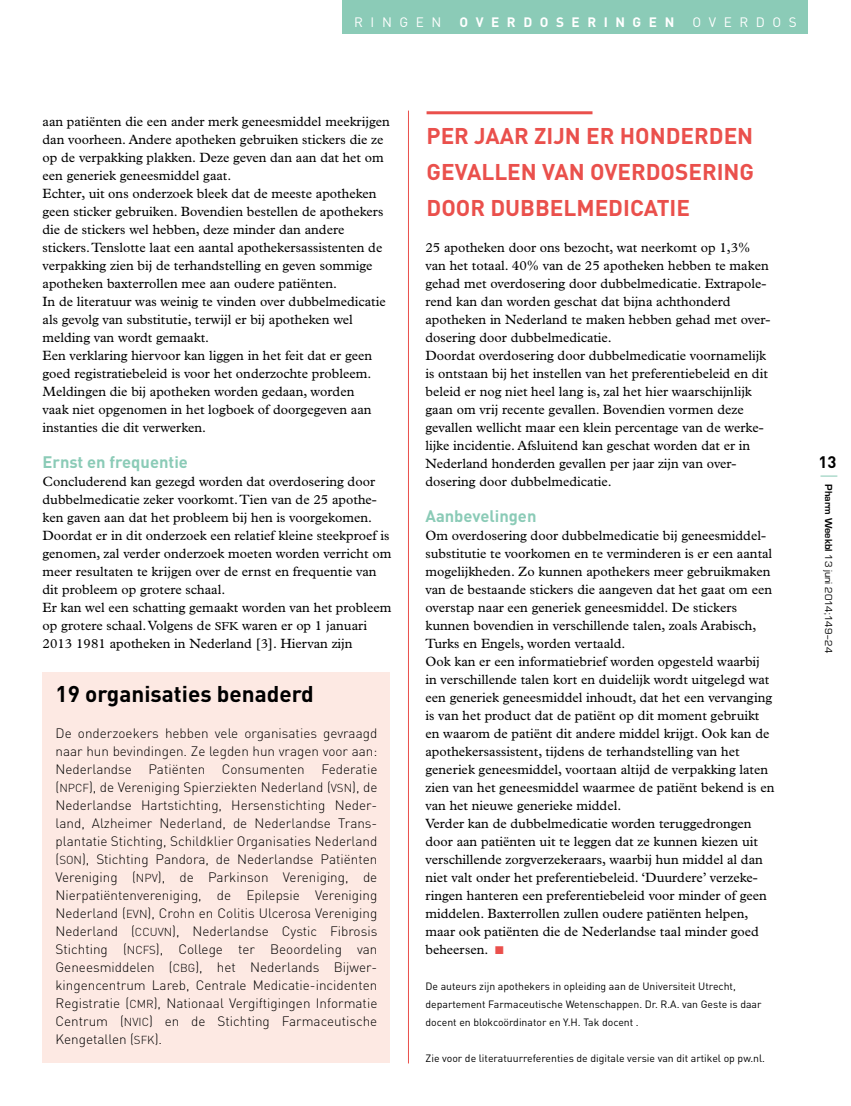
<style>
.page{position:relative;width:851px;height:1106px;background:#fff}
.page>*{position:absolute;margin:0;border:0;box-sizing:border-box;transform-origin:0 0}
.t1{font:700 22.5px/36px "DIN";color:#ea504c;text-align:justify}
.t2{font:700 22.5px "DIN";color:#000}
.t3{font:700 16.5px "DIN";color:#8bcbb7}
.t4{font:700 16.5px "DIN";color:#000}
.t5{font:13.5px/18px "Plantin Std";color:#000}
.t6{font:300 13.5px/18px "DIN";color:#000}
.t7{font:700 13.5px "DIN";letter-spacing:.56em;color:#fff}
.t8{font:13.5px "DIN";letter-spacing:.56em;color:#fff}
.t9{font:10.5px/18px "DIN";color:#000}
.t10{font:10.5px "Eurostile";color:#000}
.s1{font-family:"Plantin Std SC850";font-size:11.55px}
.s2{font-family:"DIN Light SC850";font-weight:400;font-size:11.55px}
.s3{color:#ea504c}
.s4{font-family:"DIN";font-weight:300;font-size:19.5px;color:#8bcbb7}
.s5{font-weight:700}
</style>
<div class="page">
<div style="left:342px;top:0;width:466px;height:34px;background:#8bcbb7"></div>
<hr style="left:408px;top:111px;width:1px;height:952px;background:#ea504c">
<hr style="left:426px;top:111px;width:166px;height:3px;background:#ea504c">
<div style="left:43px;top:672px;width:347px;height:390px;background:#fde9e3"></div>
<p class="t8" style="left:354px;top:14px;width:89px">RINGEN</p>
<p class="t7" style="left:459px;top:13px;width:216px">OVERDOSERINGEN</p>
<p class="t8" style="left:692px;top:14px;width:106px">OVERDOS</p>
<p class="t5" style="left:43px;top:113px;width:349px">aan patiënten die een ander merk geneesmiddel meekrijgen dan voorheen. Andere apotheken gebruiken stickers die ze op de verpakking plakken. Deze geven dan aan dat het om een generiek geneesmiddel gaat.<br>Echter, uit ons onderzoek bleek dat de meeste apotheken geen sticker gebruiken. Bovendien bestellen de apothekers die de stickers wel hebben, deze minder dan andere stickers. Tenslotte laat een aantal apothekersassistenten de verpakking zien bij de terhandstelling en geven sommige apotheken baxterrollen mee aan oudere patiënten.<br>In de literatuur was weinig te vinden over dubbelmedicatie als gevolg van substitutie, terwijl er bij apotheken wel melding van wordt gemaakt.<br>Een verklaring hiervoor kan liggen in het feit dat er geen goed registratiebeleid is voor het onderzochte probleem.<br>Meldingen die bij apotheken worden gedaan, worden<br>vaak niet opgenomen in het logboek of doorgegeven aan instanties die dit verwerken.</p>
<p class="t3" style="left:43px;top:451px;width:147px">Ernst en frequentie</p>
<p class="t5" style="left:43px;top:473px;width:350px">Concluderend kan gezegd worden dat overdosering door dubbelmedicatie zeker voorkomt. Tien van de 25 apothe&shy;ken gaven aan dat het probleem bij hen is voorgekomen.<br>Doordat er in dit onderzoek een relatief kleine steekproef is genomen, zal verder onderzoek moeten worden verricht om meer resultaten te krijgen over de ernst en frequentie van dit probleem op grotere schaal.<br>Er kan wel een schatting gemaakt worden van het probleem op grotere schaal. Volgens de <span class="s1">sfk</span> waren er op 1 januari 2013 1981 apotheken in Nederland [3]. Hiervan zijn</p>
<h1 class="t2" style="left:55px;top:679px;width:260px">19 organisaties benaderd</h1>
<p class="t6" style="left:55px;top:724px;width:323px">De onderzoekers hebben vele organisaties gevraagd naar hun bevindingen. Ze legden hun vragen voor aan:<br>Nederlandse Patiënten Consumenten Federatie (<span class="s2">NPCF</span>), de Vereniging Spierziekten Nederland (<span class="s2">VSN</span>), de Nederlandse Hartstichting, Hersenstichting Neder&shy;land, Alzheimer Nederland, de Nederlandse Trans&shy;plantatie Stichting, Schildklier Organisaties Nederland (<span class="s2">SON</span>), Stichting Pandora, de Nederlandse Patiënten Vereniging (<span class="s2">NPV</span>), de Parkinson Vereniging, de Nierpatiëntenvereniging, de Epilepsie Vereniging Nederland (<span class="s2">EVN</span>), Crohn en Colitis Ulcerosa Vereniging Nederland (<span class="s2">CCUVN</span>), Nederlandse Cystic Fibrosis Stichting (<span class="s2">NCFS</span>), College ter Beoordeling van Geneesmiddelen (<span class="s2">CBG</span>), het Nederlands Bijwer&shy;kingencentrum Lareb, Centrale Medicatie-incidenten Registratie (<span class="s2">CMR</span>), Nationaal Vergiftigingen Informatie Centrum (<span class="s2">NVIC</span>) en de Stichting Farmaceutische Kengetallen (<span class="s2">SFK</span>).</p>
<h1 class="t1" style="left:426px;top:117px;width:329px">PER JAAR ZIJN ER HONDERDEN GEVALLEN VAN OVERDOSERING DOOR DUBBELMEDICATIE</h1>
<p class="t5" style="left:425px;top:239px;width:346px">25 apotheken door ons bezocht, wat neerkomt op 1,3% van het totaal. 40% van de 25 apotheken hebben te maken gehad met overdosering door dubbelmedicatie. Extrapole&shy;rend kan dan worden geschat dat bijna achthonderd apotheken in Nederland te maken hebben gehad met over&shy;dosering door dubbelmedicatie.<br>Doordat overdosering door dubbelmedicatie voornamelijk is ontstaan bij het instellen van het preferentiebeleid en dit beleid er nog niet heel lang is, zal het hier waarschijnlijk gaan om vrij recente gevallen. Bovendien vormen deze gevallen wellicht maar een klein percentage van de werke&shy;lijke incidentie. Afsluitend kan geschat worden dat er in Nederland honderden gevallen per jaar zijn van over&shy;dosering door dubbelmedicatie.</p>
<p class="t3" style="left:425px;top:505px;width:112px">Aanbevelingen</p>
<p class="t5" style="left:425px;top:527px;width:350px">Om overdosering door dubbelmedicatie bij geneesmiddel&shy;substitutie te voorkomen en te verminderen is er een aantal mogelijkheden. Zo kunnen apothekers meer gebruikmaken van de bestaande stickers die aangeven dat het gaat om een overstap naar een generiek geneesmiddel. De stickers kunnen bovendien in verschillende talen, zoals Arabisch, Turks en Engels, worden vertaald.<br>Ook kan er een informatiebrief worden opgesteld waarbij in verschillende talen kort en duidelijk wordt uitgelegd wat een generiek geneesmiddel inhoudt, dat het een vervanging is van het product dat de patiënt op dit moment gebruikt en waarom de patiënt dit andere middel krijgt. Ook kan de apothekersassistent, tijdens de terhandstelling van het generiek geneesmiddel, voortaan altijd de verpakking laten zien van het geneesmiddel waarmee de patiënt bekend is en van het nieuwe generieke middel.<br>Verder kan de dubbelmedicatie worden teruggedrongen door aan patiënten uit te leggen dat ze kunnen kiezen uit verschillende zorgverzekeraars, waarbij hun middel al dan niet valt onder het preferentiebeleid. ‘Duurdere’ verzeke&shy;ringen hanteren een preferentiebeleid voor minder of geen middelen. Baxterrollen zullen oudere patiënten helpen, maar ook patiënten die de Nederlandse taal minder goed beheersen. <span class="s3">■</span></p>
<p class="t9" style="left:425px;top:977px;width:337px">De auteurs zijn apothekers in opleiding aan de Universiteit Utrecht, departement Farmaceutische Wetenschappen. Dr. R.A. van Geste is daar docent en blokcoördinator en Y.H. Tak docent .</p>
<p class="t9" style="left:425px;top:1049px;width:341px">Zie voor de literatuurreferenties de digitale versie van dit artikel op pw.nl.</p>
<p class="t4" style="left:818px;top:451px;width:19px">13</p>
<p class="t10" style="left:834px;top:473px;width:181px;rotate:90deg"><span class="s4">|</span> <span class="s5">Pharm Weekbl</span> 13 juni 2014;149–24</p>
</div>
